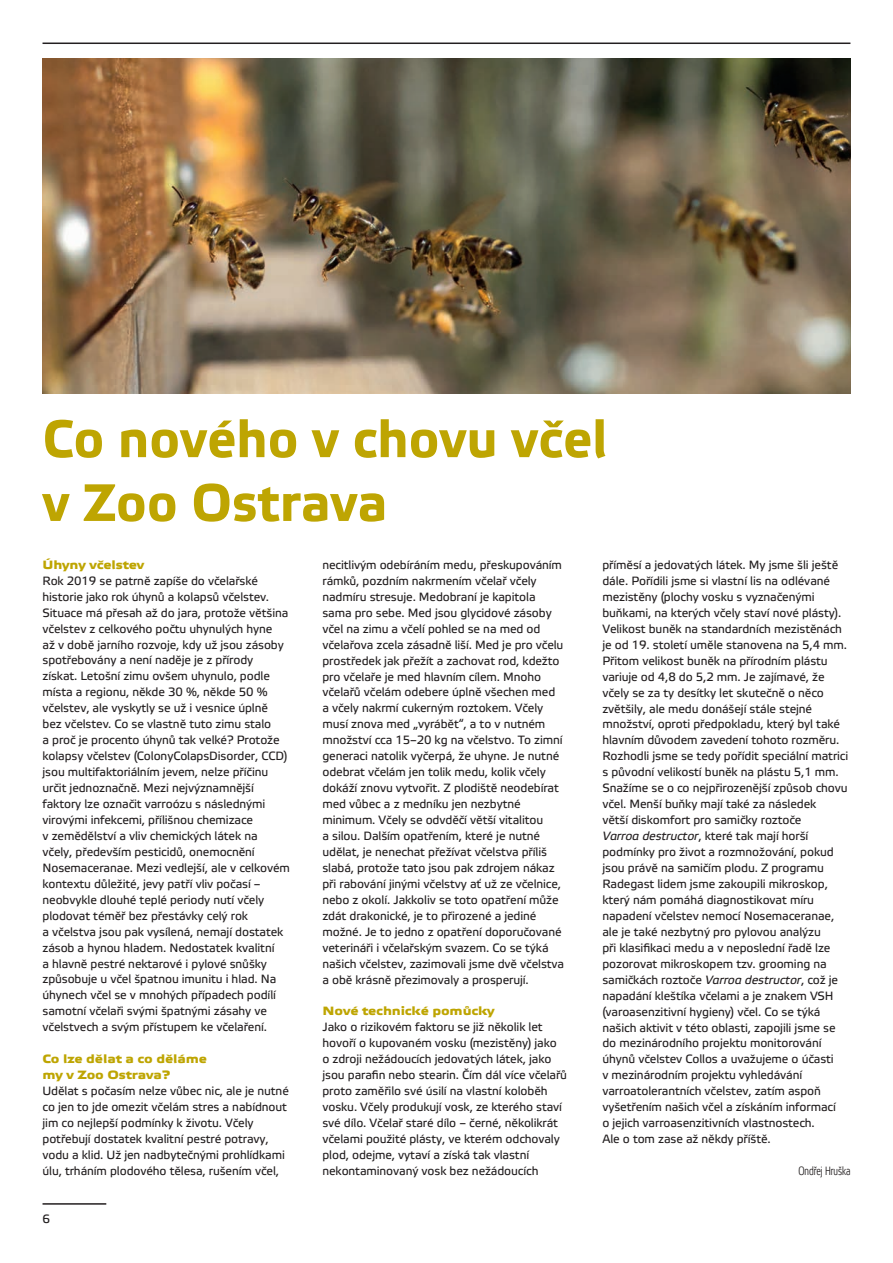
<style>
.page{position:relative;width:893px;height:1263px;background:#fff}
.page>*{position:absolute;margin:0;border:0;box-sizing:border-box;transform-origin:0 0}
.t1{font:700 52.5px/63.8px "Etelka Text";color:#bea502}
.t2{font:12px/15.9px "Etelka Text";letter-spacing:-.01em;color:#231f20}
.t3{font:500 12px/15.9px "Etelka Wide";letter-spacing:-.01em;color:#bea502}
.t4{font:300 12px "Etelka Narrow";color:#231f20}
.s1{font-style:italic}
</style>
<div class="page">
<hr style="left:43px;top:1203px;width:63px;height:2px;background:#231f20">
<hr style="left:43px;top:43px;width:807px;height:1px;background:#231f20">
<img style="left:43px;top:58px;width:807px;height:335px">
<h1 class="t1" style="left:43px;top:408px;width:566px">Co nového v chovu včel v Zoo Ostrava</h1>
<p class="t3" style="left:43px;top:557px;width:103px">Úhyny včelstev</p>
<p class="t2" style="left:43px;top:573px;width:249px">Rok 2019 se patrně zapíše do včelařské historie jako rok úhynů a kolapsů včelstev.<br>Situace má přesah až do jara, protože většina včelstev z celkového počtu uhynulých hyne<br>až v době jarního rozvoje, kdy už jsou zásoby spotřebovány a není naděje je z přírody získat. Letošní zimu ovšem uhynulo, podle místa a regionu, někde 30 %, někde 50 % včelstev, ale vyskytly se už i vesnice úplně bez včelstev. Co se vlastně tuto zimu stalo<br>a proč je procento úhynů tak velké? Protože kolapsy včelstev (ColonyColapsDisorder, CCD) jsou multifaktoriálním jevem, nelze příčinu určit jednoznačně. Mezi nejvýznamnější faktory lze označit varroózu s následnými virovými infekcemi, přílišnou chemizace<br>v zemědělství a vliv chemických látek na včely, především pesticidů, onemocnění Nosemaceranae. Mezi vedlejší, ale v celkovém kontextu důležité, jevy patří vliv počasí – neobvykle dlouhé teplé periody nutí včely plodovat téměř bez přestávky celý rok<br>a včelstva jsou pak vysílená, nemají dostatek zásob a hynou hladem. Nedostatek kvalitní<br>a hlavně pestré nektarové i pylové snůšky způsobuje u včel špatnou imunitu i hlad. Na úhynech včel se v mnohých případech podílí samotní včelaři svými špatnými zásahy ve včelstvech a svým přístupem ke včelaření.</p>
<p class="t3" style="left:43px;top:1051px;width:166px">Co lze dělat a co děláme my v Zoo Ostrava?</p>
<p class="t2" style="left:43px;top:1083px;width:248px">Udělat s počasím nelze vůbec nic, ale je nutné co jen to jde omezit včelám stres a nabídnout jim co nejlepší podmínky k životu. Včely potřebují dostatek kvalitní pestré potravy, vodu a klid. Už jen nadbytečnými prohlídkami úlu, trháním plodového tělesa, rušením včel,</p>
<p class="t2" style="left:43px;top:1211px;width:9px">6</p>
<p class="t2" style="left:322px;top:557px;width:243px">necitlivým odebíráním medu, přeskupováním rámků, pozdním nakrmením včelař včely nadmíru stresuje. Medobraní je kapitola sama pro sebe. Med jsou glycidové zásoby včel na zimu a včelí pohled se na med od včelařova zcela zásadně liší. Med je pro včelu prostředek jak přežít a zachovat rod, kdežto pro včelaře je med hlavním cílem. Mnoho včelařů včelám odebere úplně všechen med a včely nakrmí cukerným roztokem. Včely musí znova med „vyrábět“, a to v nutném množství cca 15–20 kg na včelstvo. To zimní generaci natolik vyčerpá, že uhyne. Je nutné odebrat včelám jen tolik medu, kolik včely dokáží znovu vytvořit. Z plodiště neodebírat med vůbec a z medníku jen nezbytné minimum. Včely se odvděčí větší vitalitou<br>a silou. Dalším opatřením, které je nutné udělat, je nenechat přežívat včelstva příliš slabá, protože tato jsou pak zdrojem nákaz při rabování jinými včelstvy ať už ze včelnice, nebo z okolí. Jakkoliv se toto opatření může zdát drakonické, je to přirozené a jediné možné. Je to jedno z opatření doporučované veterináři i včelařským svazem. Co se týká našich včelstev, zazimovali jsme dvě včelstva a obě krásně přezimovaly a prosperují.</p>
<p class="t3" style="left:322px;top:1004px;width:174px">Nové technické pomůcky</p>
<p class="t2" style="left:322px;top:1019px;width:246px">Jako o rizikovém faktoru se již několik let hovoří o kupovaném vosku (mezistěny) jako<br>o zdroji nežádoucích jedovatých látek, jako jsou parafin nebo stearin. Čím dál více včelařů proto zaměřilo své úsilí na vlastní koloběh vosku. Včely produkují vosk, ze kterého staví své dílo. Včelař staré dílo – černé, několikrát včelami použité plásty, ve kterém odchovaly plod, odejme, vytaví a získá tak vlastní nekontaminovaný vosk bez nežádoucích</p>
<p class="t2" style="left:602px;top:557px;width:247px">příměsí a jedovatých látek. My jsme šli ještě dále. Pořídili jsme si vlastní lis na odlévané mezistěny (plochy vosku s vyznačenými buňkami, na kterých včely staví nové plásty).<br>Velikost buněk na standardních mezistěnách je od 19. století uměle stanovena na 5,4 mm.<br>Přitom velikost buněk na přírodním plástu variuje od 4,8 do 5,2 mm. Je zajímavé, že včely se za ty desítky let skutečně o něco zvětšily, ale medu donášejí stále stejné množství, oproti předpokladu, který byl také hlavním důvodem zavedení tohoto rozměru.<br>Rozhodli jsme se tedy pořídit speciální matrici s původní velikostí buněk na plástu 5,1 mm.<br>Snažíme se o co nejpřirozenější způsob chovu včel. Menší buňky mají také za následek<br>větší diskomfort pro samičky roztoče<br><span class="s1">Varroa destructor</span>, které tak mají horší podmínky pro život a rozmnožování, pokud jsou právě na samičím plodu. Z programu Radegast lidem jsme zakoupili mikroskop, který nám pomáhá diagnostikovat míru napadení včelstev nemocí Nosemaceranae, ale je také nezbytný pro pylovou analýzu<br>při klasifikaci medu a v neposlední řadě lze pozorovat mikroskopem tzv. grooming na samičkách roztoče <span class="s1">Varroa destructor</span>, což je napadání kleštíka včelami a je znakem VSH (varoasenzitivní hygieny) včel. Co se týká našich aktivit v této oblasti, zapojili jsme se do mezinárodního projektu monitorování úhynů včelstev Collos a uvažujeme o účasti<br>v mezinárodním projektu vyhledávání varroatolerantních včelstev, zatím aspoň vyšetřením našich včel a získáním informací<br>o jejich varroasenzitivních vlastnostech.<br>Ale o tom zase až někdy příště.</p>
<p class="t4" style="left:798px;top:1164px;width:54px">Ondřej Hruška</p>
</div>
